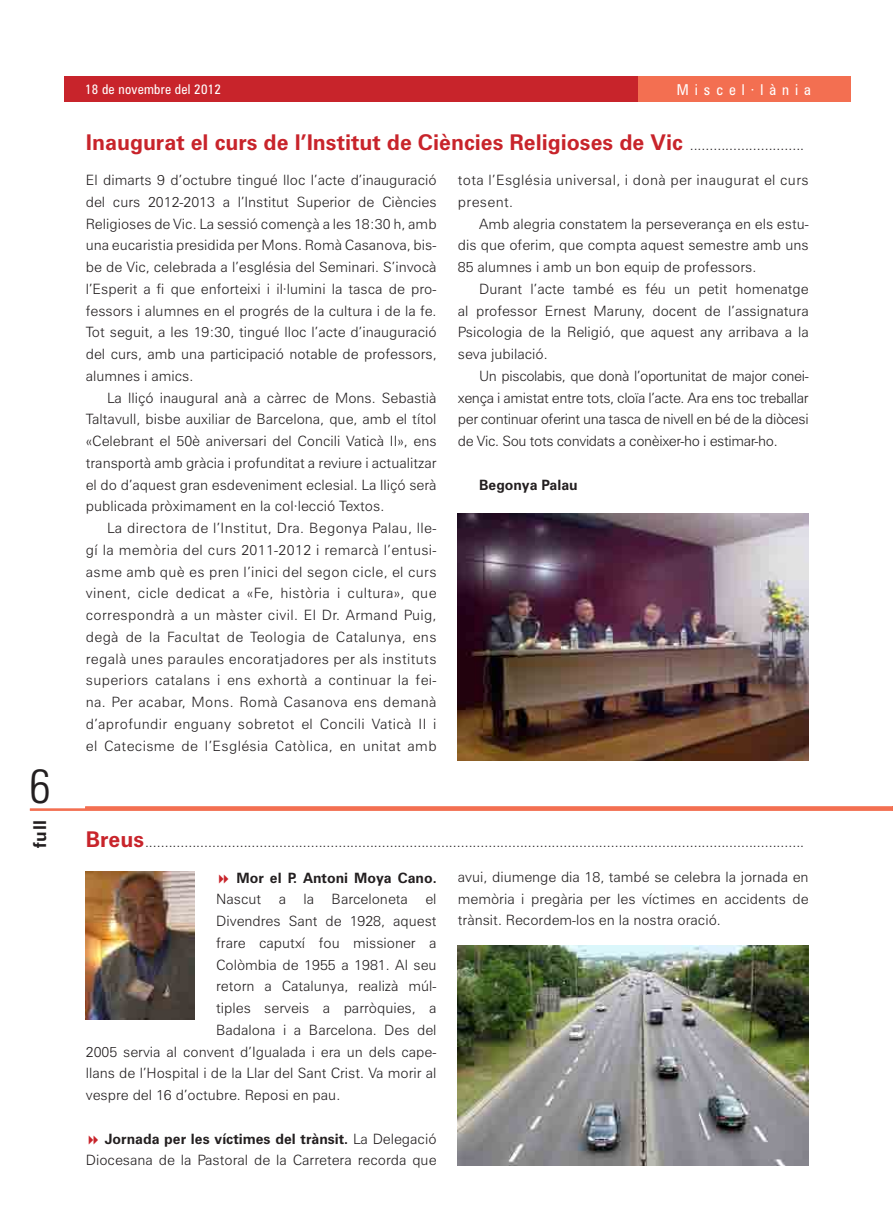
<style>
.page{position:relative;width:893px;height:1212px;background:#fff}
.page>*{position:absolute;margin:0;border:0;box-sizing:border-box;transform-origin:0 0}
.t1{font:300 condensed 48px "Zurich BT";color:#231f20}
.t2{font:700 21.75px "Zurich BT";color:#c8242b}
.t3{font:700 17.7px "Zurich BT";color:#231f20}
.t4{font:condensed 15px "Zurich BT";letter-spacing:.4em;color:#fff}
.t5{font:300 14.25px/21.8px "Zurich BT";color:#231f20;text-align:justify}
.t6{font:300 14.25px/21.8px "Zurich BT";letter-spacing:.025em;color:#231f20}
.t7{font:700 14.25px "Zurich BT";color:#231f20}
.t8{font:condensed 13.5px "Zurich BT";letter-spacing:.02em;color:#fff}
.s1{font-weight:300;font-size:14.25px;color:#231f20}
.s2{font-weight:700;font-size:21.75px;color:#c8242b}
.s3{font-weight:700}
</style>
<div class="page">
<div style="left:64px;top:77px;width:786px;height:25px;background:#c8242b"></div>
<div style="left:638px;top:77px;width:212px;height:25px;background:#f36f51"></div>
<svg style="left:30px;top:806px;width:863px;height:5px;background:#f37a5f"></svg>
<img style="left:457px;top:513px;width:352px;height:247px">
<img style="left:86px;top:871px;width:109px;height:148px">
<img style="left:457px;top:945px;width:352px;height:220px">
<h1 class="t1" style="left:29px;top:756px;width:24px">6</h1>
<p class="t3" style="left:29px;top:848px;width:30px;rotate:-90deg">full</p>
<p class="t8" style="left:85px;top:81px;width:137px">18 de novembre del 2012</p>
<p class="t4" style="left:677px;top:81px;width:136px">Miscel·lània</p>
<h2 class="t2" style="left:86px;top:129px;width:720px">Inaugurat el curs de l’Institut de Ciències Religioses de Vic <span class="s1">.............................</span></h2>
<p class="t5" style="left:86px;top:169px;width:352px">El dimarts 9 d’octubre tingué lloc l’acte d’inauguració del curs 2012-2013 a l’Institut Superior de Ciències Religioses de Vic. La sessió començà a les 18:30 h, amb una eucaristia presidida per Mons. Romà Casanova, bis&shy;be de Vic, celebrada a l’església del Seminari. S’invocà l’Esperit a fi que enforteixi i il·lumini la tasca de pro&shy;fessors i alumnes en el progrés de la cultura i de la fe.<br>Tot seguit, a les 19:30, tingué lloc l’acte d’inauguració del curs, amb una participació notable de professors, alumnes i amics.</p>
<p class="t5" style="left:86px;top:387px;width:352px;text-indent:21px">La lliçó inaugural anà a càrrec de Mons. Sebastià Taltavull, bisbe auxiliar de Barcelona, que, amb el títol «Celebrant el 50è aniversari del Concili Vaticà II», ens transportà amb gràcia i profunditat a reviure i actualitzar el do d’aquest gran esdeveniment eclesial. La lliçó serà publicada pròximament en la col·lecció Textos.</p>
<p class="t5" style="left:86px;top:517px;width:352px;text-indent:21px">La directora de l’Institut, Dra. Begonya Palau, lle&shy;gí la memòria del curs 2011-2012 i remarcà l’entusi&shy;asme amb què es pren l’inici del segon cicle, el curs vinent, cicle dedicat a «Fe, història i cultura», que correspondrà a un màster civil. El Dr. Armand Puig, degà de la Facultat de Teologia de Catalunya, ens regalà unes paraules encoratjadores per als instituts superiors catalans i ens exhortà a continuar la fei&shy;na. Per acabar, Mons. Romà Casanova ens demanà d’aprofundir enguany sobretot el Concili Vaticà II i el Catecisme de l’Església Catòlica, en unitat amb</p>
<p class="t6" style="left:458px;top:169px;width:352px">tota l’Església universal, i donà per inaugurat el curs present.</p>
<p class="t5" style="left:458px;top:213px;width:352px;text-indent:21px">Amb alegria constatem la perseverança en els estu&shy;dis que oferim, que compta aquest semestre amb uns 85 alumnes i amb un bon equip de professors.</p>
<p class="t5" style="left:458px;top:278px;width:352px;text-indent:21px">Durant l’acte també es féu un petit homenatge al professor Ernest Maruny, docent de l’assignatura Psicologia de la Religió, que aquest any arribava a la seva jubilació.</p>
<p class="t5" style="left:458px;top:365px;width:352px;text-indent:21px">Un piscolabis, que donà l’oportunitat de major conei&shy;xença i amistat entre tots, cloïa l’acte. Ara ens toc treballar per continuar oferint una tasca de nivell en bé de la diòcesi de Vic. Sou tots convidats a conèixer-ho i estimar-ho.</p>
<p class="t7" style="left:479px;top:476px;width:100px">Begonya Palau</p>
<p class="t5" style="left:86px;top:831px;width:720px"><span class="s2">Breus</span> .......................................................................................................................................................................</p>
<p class="t7" style="left:236px;top:869px;width:202px">Mor el P. Antoni Moya Cano.</p>
<p class="t5" style="left:216px;top:888px;width:222px">Nascut a la Barceloneta el</p>
<p class="t5" style="left:216px;top:910px;width:222px">Divendres Sant de 1928, aquest</p>
<p class="t5" style="left:216px;top:932px;width:222px">frare caputxí fou missioner a</p>
<p class="t5" style="left:216px;top:953px;width:222px">Colòmbia de 1955 a 1981. Al seu</p>
<p class="t5" style="left:216px;top:975px;width:222px">retorn a Catalunya, realizà múl-</p>
<p class="t5" style="left:216px;top:997px;width:222px">tiples serveis a parròquies, a</p>
<p class="t5" style="left:216px;top:1019px;width:222px">Badalona i a Barcelona. Des del</p>
<p class="t5" style="left:86px;top:1040px;width:352px">2005 servia al convent d’Igualada i era un dels cape-</p>
<p class="t5" style="left:86px;top:1062px;width:352px">llans de l’Hospital i de la Llar del Sant Crist. Va morir al</p>
<p class="t5" style="left:86px;top:1084px;width:256px">vespre del 16 d’octubre. Reposi en pau.</p>
<p class="t5" style="left:86px;top:1127px;width:352px;text-align:right"><span class="s3">Jornada per les víctimes del trànsit.</span> La Delegació<br>Diocesana de la Pastoral de la Carretera recorda que</p>
<p class="t5" style="left:458px;top:866px;width:352px">avui, diumenge dia 18, també se celebra la jornada en memòria i pregària per les víctimes en accidents de trànsit. Recordem-los en la nostra oració.</p>
</div>
